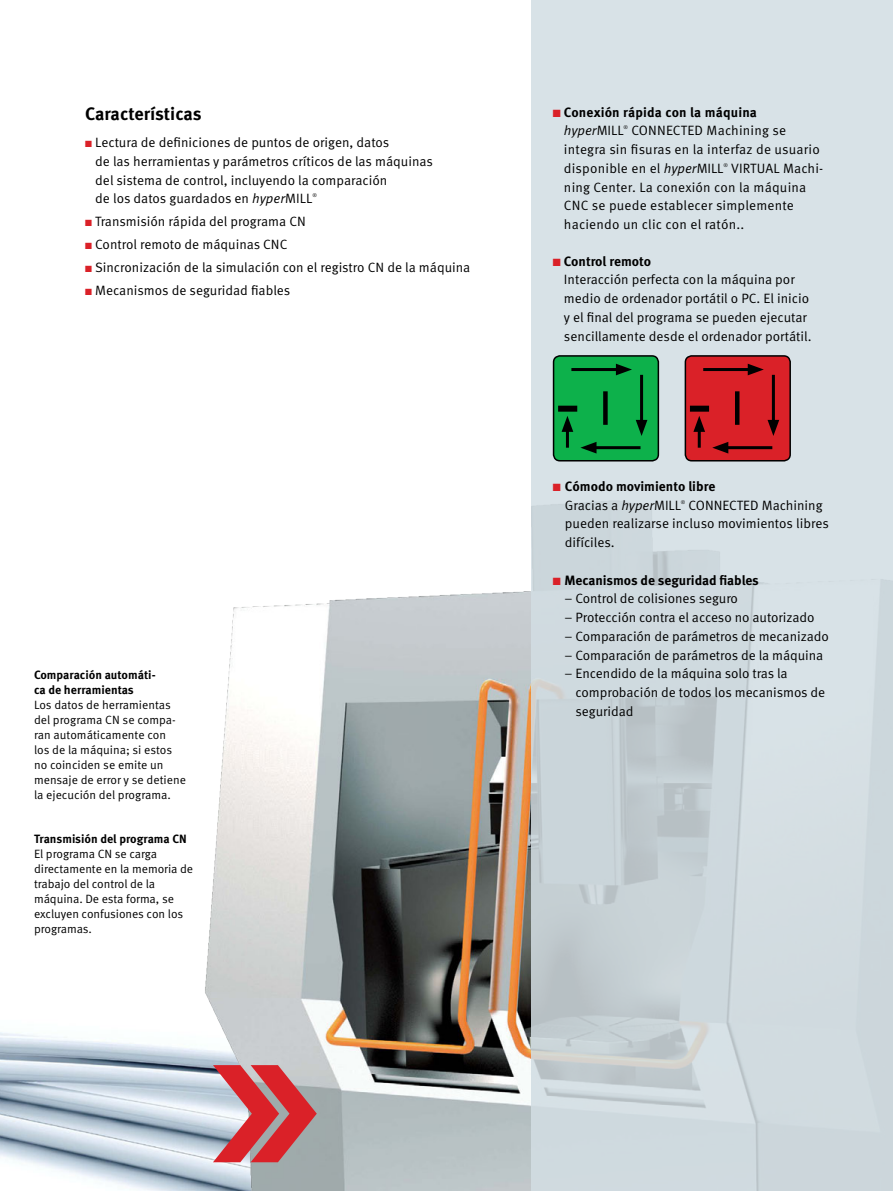
<style>
.page{position:relative;width:893px;height:1191px;background:#fff}
.page>*{position:absolute;margin:0;border:0;box-sizing:border-box;transform-origin:0 0}
.BU{font:700 18px "Meta Pro";color:#000}
.BU-2{font:13.5px/18.8px "Meta Pro";letter-spacing:-.005em;color:#000}
.Subhead{font:13.5px/18.8px "Meta Pro";letter-spacing:.015em;color:#000}
.BU-3{font:700 13.5px/18.8px "Meta Pro";letter-spacing:-.005em;color:#000}
.Subhead-2{font:700 13.5px/18.8px "Meta Pro";letter-spacing:.015em;color:#000}
.BU-4{font:12px/15px "Meta Pro";color:#000}
.Subhead-3{font:12px/15px "Meta Pro";letter-spacing:-.005em;color:#000}
.BU-5{font:700 12px/15px "Meta Pro";color:#000}
.Subhead-4{font:5.25px "Meta Pro";color:#000}
.BU-6{font:5.25px "Meta Pro";color:#000}
.s1{color:#da2128}
.s2{font-style:italic}
.s3{font-weight:400;font-style:italic}
.s4{font-weight:400}
.s5{font-weight:700}
</style>
<div class="page">
<img style="left:0;top:1032px;width:158px;height:159px">
<img style="left:158px;top:591px;width:373px;height:600px">
<div style="left:531px;top:0;width:362px;height:1191px;background:#d8e2e7"></div>
<img style="left:531px;top:501px;width:362px;height:690px">
<svg style="left:213px;top:1065px;width:104px;height:97px;background:#c86d73"></svg>
<div style="left:554px;top:356px;width:104px;height:105px;background:#0db14b;border-radius:6px"></div>
<div style="left:553px;top:355px;width:106px;height:106px;border:2px solid #000;border-radius:6px"></div>
<hr style="left:571px;top:368px;width:51px;height:3px;background:#000">
<svg style="left:616px;top:364px;width:16px;height:11px"></svg>
<hr style="left:591px;top:446px;width:49px;height:3px;background:#000">
<svg style="left:580px;top:442px;width:16px;height:11px"></svg>
<hr style="left:640px;top:375px;width:3px;height:50px;background:#000">
<svg style="left:636px;top:420px;width:11px;height:16px"></svg>
<hr style="left:566px;top:426px;width:3px;height:22px;background:#000">
<svg style="left:562px;top:416px;width:11px;height:16px"></svg>
<div style="left:603px;top:391px;width:5px;height:34px;background:#000"></div>
<div style="left:558px;top:406px;width:19px;height:6px;background:#000"></div>
<div style="left:685px;top:356px;width:105px;height:105px;background:#da2128;border-radius:6px"></div>
<div style="left:685px;top:355px;width:106px;height:106px;border:2px solid #000;border-radius:6px"></div>
<hr style="left:703px;top:368px;width:50px;height:3px;background:#000">
<svg style="left:748px;top:364px;width:16px;height:11px"></svg>
<hr style="left:723px;top:446px;width:49px;height:3px;background:#000">
<svg style="left:712px;top:442px;width:16px;height:11px"></svg>
<hr style="left:772px;top:375px;width:3px;height:50px;background:#000">
<svg style="left:767px;top:420px;width:12px;height:16px"></svg>
<hr style="left:698px;top:426px;width:3px;height:22px;background:#000">
<svg style="left:693px;top:416px;width:12px;height:16px"></svg>
<hr style="left:735px;top:391px;width:4px;height:34px;background:#000">
<div style="left:690px;top:406px;width:19px;height:6px;background:#000"></div>
<p class="BU" style="left:85px;top:102px;width:118px">Características</p>
<p class="BU-2" style="left:95px;top:133px;width:339px;text-indent:-10px"><span class="s1">■</span> Lectura de definiciones de puntos de origen, datos<br>de las herramientas y parámetros críticos de las máquinas del sistema de control, incluyendo la comparación<br>de los datos guardados en <span class="s2">hyper</span>MILL</p>
<p class="BU-6" style="left:312px;top:192px;width:6px">®</p>
<p class="BU-2" style="left:85px;top:213px;width:222px"><span class="s1">■</span> Transmisión rápida del programa CN</p>
<p class="BU-2" style="left:85px;top:236px;width:204px"><span class="s1">■</span> Control remoto de máquinas CNC</p>
<p class="BU-2" style="left:85px;top:259px;width:387px"><span class="s1">■</span> Sincronización de la simulación con el registro CN de la máquina</p>
<p class="BU-2" style="left:85px;top:282px;width:207px"><span class="s1">■</span> Mecanismos de seguridad fiables</p>
<p class="BU-5" style="left:34px;top:667px;width:123px">Comparación automáti&shy;ca de herramientas</p>
<p class="BU-4" style="left:34px;top:697px;width:153px">Los datos de herramientas del programa CN se compa&shy;ran automáticamente con<br>los de la máquina; si estos no coinciden se emite un mensaje de error y se detiene la ejecución del programa.</p>
<p class="BU-5" style="left:34px;top:831px;width:154px">Transmisión del programa CN</p>
<p class="Subhead-3" style="left:34px;top:846px;width:161px">El programa CN se carga directamente en la memoria de trabajo del control de la máquina. De esta forma, se excluyen confusiones con los programas.</p>
<p class="Subhead-2" style="left:564px;top:103px;width:194px;text-indent:-11px"><span class="s1">■</span> Conexión rápida con la máquina <span class="s3">hyper</span><span class="s4">MILL</span></p>
<p class="Subhead" style="left:564px;top:121px;width:257px;text-indent:67px">CONNECTED Machining se integra sin fisuras en la interfaz de usuario disponible en el <span class="s2">hyper</span>MILL</p>
<p class="Subhead-4" style="left:623px;top:124px;width:6px">®</p>
<p class="Subhead" style="left:564px;top:159px;width:261px;text-indent:167px">VIRTUAL Machi&shy;ning Center. La conexión con la máquina<br>CNC se puede establecer simplemente haciendo un clic con el ratón..</p>
<p class="Subhead-4" style="left:723px;top:162px;width:6px">®</p>
<p class="BU-2" style="left:564px;top:252px;width:249px;text-indent:-11px"><span class="s1">■</span> <span class="s5">Control remoto<br></span>Interacción perfecta con la máquina por medio de ordenador portátil o PC. El inicio y el final del programa se pueden ejecutar sencillamente desde el ordenador portátil.</p>
<p class="BU-3" style="left:565px;top:477px;width:152px;text-indent:-12px"><span class="s1">■</span> Cómodo movimiento libre<br><span class="s4">Gracias a</span> <span class="s3">hyper</span><span class="s4">MILL</span></p>
<p class="BU-2" style="left:565px;top:495px;width:265px;text-indent:124px">CONNECTED Machining pueden realizarse incluso movimientos libres difíciles.</p>
<p class="BU-3" style="left:553px;top:570px;width:208px"><span class="s1">■</span> Mecanismos de seguridad fiables</p>
<p class="BU-2" style="left:564px;top:589px;width:175px">– Control de colisiones seguro</p>
<p class="BU-2" style="left:564px;top:608px;width:251px">– Protección contra el acceso no autorizado</p>
<p class="BU-2" style="left:564px;top:627px;width:266px">– Comparación de parámetros de mecanizado</p>
<p class="BU-2" style="left:564px;top:645px;width:260px">– Comparación de parámetros de la máquina</p>
<p class="BU-2" style="left:576px;top:664px;width:251px;text-indent:-11px">– Encendido de la máquina solo tras la comprobación de todos los mecanismos de seguridad</p>
<p class="BU-6" style="left:681px;top:498px;width:6px">®</p>
</div>
